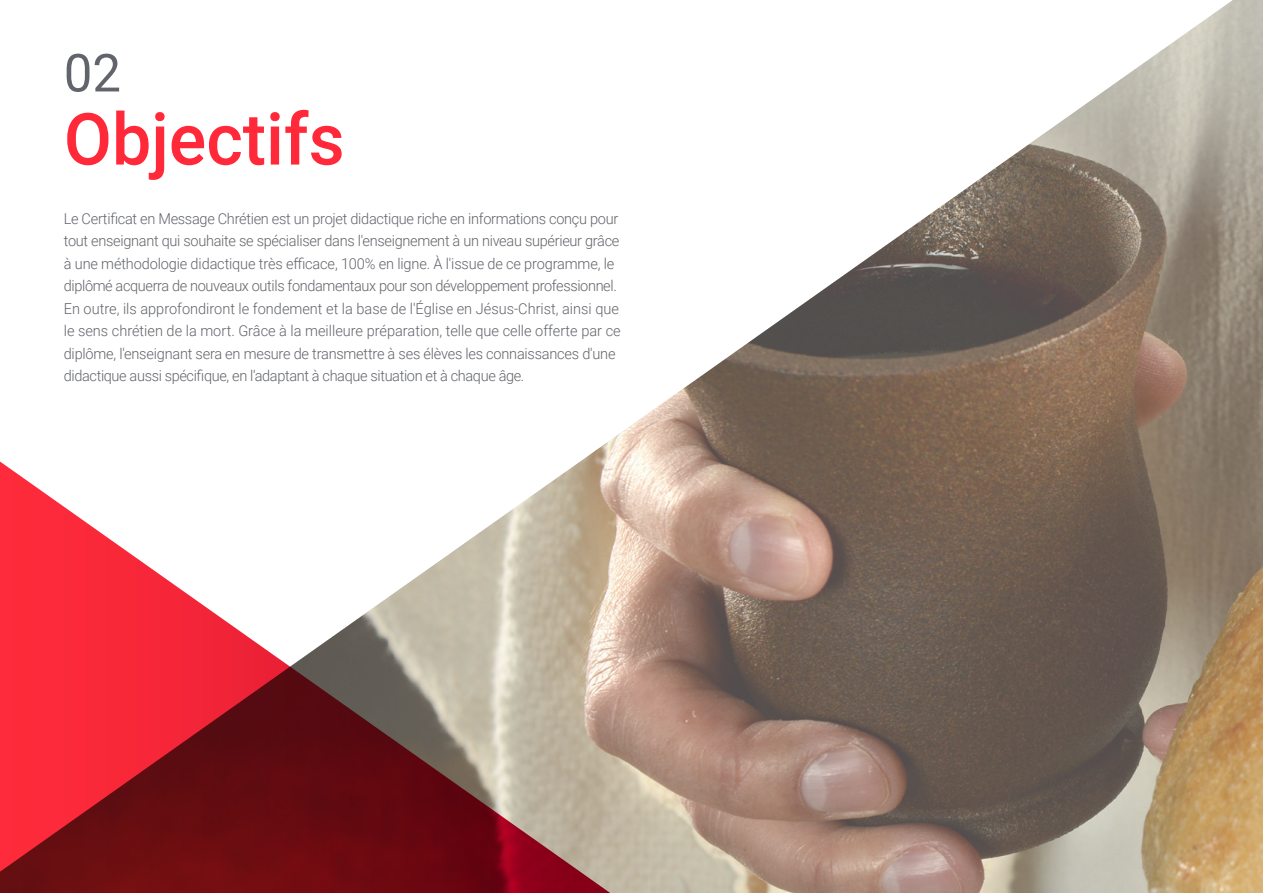
<style>
.page{position:relative;width:1263px;height:893px;background:#fff}
.page>*{position:absolute;margin:0;border:0;box-sizing:border-box;transform-origin:0 0}
.t1{font:500 72px "Roboto";color:#ff293a}
.t2{font:52.5px "Roboto";color:#61646a}
.t3{font:300 15px/22.5px "Roboto";letter-spacing:-.02em;color:#61646a}
</style>
<div class="page">
<img style="left:602px;top:0;width:661px;height:893px">
<svg style="left:0;top:446px;width:640px;height:447px"></svg>
<h2 class="t2" style="left:64px;top:36px;width:59px">02</h2>
<h1 class="t1" style="left:64px;top:89px;width:282px">Objectifs</h1>
<p class="t3" style="left:64px;top:207px;width:558px">Le Certificat en Message Chrétien est un projet didactique riche en informations conçu pour tout enseignant qui souhaite se spécialiser dans l'enseignement à un niveau supérieur grâce à une méthodologie didactique très efficace, 100% en ligne. À l'issue de ce programme, le diplômé acquerra de nouveaux outils fondamentaux pour son développement professionnel.<br>En outre, ils approfondiront le fondement et la base de l'Église en Jésus-Christ, ainsi que le sens chrétien de la mort. Grâce à la meilleure préparation, telle que celle offerte par ce diplôme, l'enseignant sera en mesure de transmettre à ses élèves les connaissances d'une didactique aussi spécifique, en l'adaptant à chaque situation et à chaque âge.</p>
</div>
